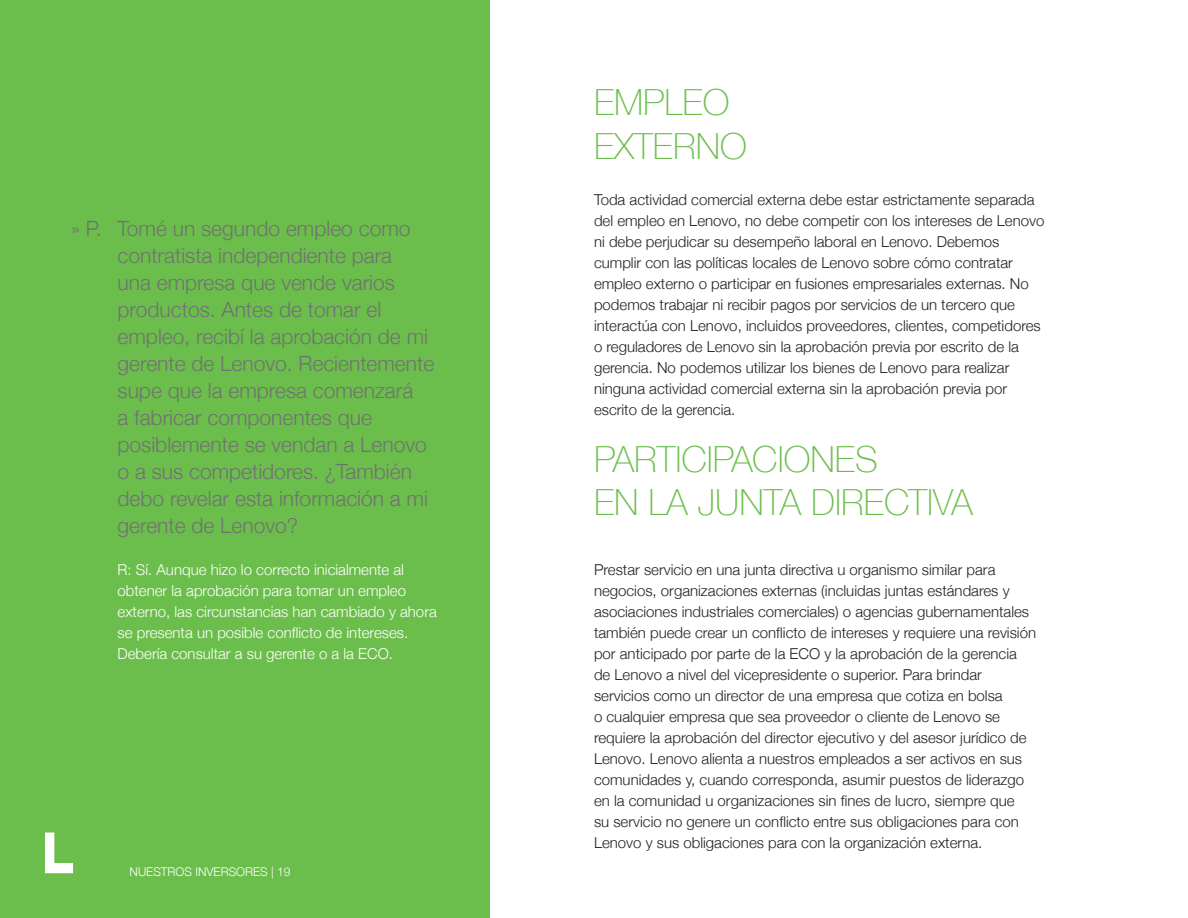
<style>
.page{position:relative;width:1188px;height:918px;background:#fff}
.page>*{position:absolute;margin:0;border:0;box-sizing:border-box;transform-origin:0 0}
.t1{font:100 36px/43.2px "Helvetica Neue";color:#6cbe4c}
.t2{font:300 21px/27px "Helvetica Neue";color:#707271}
.t3{font:300 15px/21px "Helvetica Neue";color:#231f20}
.t4{font:300 15px/21px "Helvetica Neue";color:#fff}
.t5{font:300 12px "Helvetica Neue";color:#fff}
</style>
<div class="page">
<div style="left:0;top:0;width:490px;height:918px;background:#6cbe4c"></div>
<svg style="left:45px;top:832px;width:28px;height:41px"></svg>
<h2 class="t2" style="left:71px;top:214px;width:32px">» P.</h2>
<p class="t2" style="left:118px;top:214px;width:318px">Tomé un segundo empleo como contratista independiente para<br>una empresa que vende varios productos. Antes de tomar el empleo, recibí la aprobación de mi gerente de Lenovo. Recientemente supe que la empresa comenzará<br>a fabricar componentes que posiblemente se vendan a Lenovo o a sus competidores. ¿También debo revelar esta información a mi gerente de Lenovo?</p>
<p class="t4" style="left:118px;top:558px;width:321px">R: Sí. Aunque hizo lo correcto inicialmente al obtener la aprobación para tomar un empleo externo, las circunstancias han cambiado y ahora se presenta un posible conflicto de intereses.<br>Debería consultar a su gerente o a la ECO.</p>
<p class="t5" style="left:130px;top:862px;width:162px">NUESTROS INVERSORES | 19</p>
<h1 class="t1" style="left:594px;top:80px;width:154px">EMPLEO<br>EXTERNO</h1>
<p class="t3" style="left:594px;top:188px;width:452px">Toda actividad comercial externa debe estar estrictamente separada del empleo en Lenovo, no debe competir con los intereses de Lenovo ni debe perjudicar su desempeño laboral en Lenovo. Debemos cumplir con las políticas locales de Lenovo sobre cómo contratar empleo externo o participar en fusiones empresariales externas. No podemos trabajar ni recibir pagos por servicios de un tercero que interactúa con Lenovo, incluidos proveedores, clientes, competidores o reguladores de Lenovo sin la aprobación previa por escrito de la gerencia. No podemos utilizar los bienes de Lenovo para realizar ninguna actividad comercial externa sin la aprobación previa por escrito de la gerencia.</p>
<h1 class="t1" style="left:594px;top:437px;width:380px">PARTICIPACIONES<br>EN LA JUNTA DIRECTIVA</h1>
<p class="t3" style="left:594px;top:558px;width:444px">Prestar servicio en una junta directiva u organismo similar para negocios, organizaciones externas (incluidas juntas estándares y asociaciones industriales comerciales) o agencias gubernamentales también puede crear un conflicto de intereses y requiere una revisión por anticipado por parte de la ECO y la aprobación de la gerencia de Lenovo a nivel del vicepresidente o superior. Para brindar servicios como un director de una empresa que cotiza en bolsa<br>o cualquier empresa que sea proveedor o cliente de Lenovo se requiere la aprobación del director ejecutivo y del asesor jurídico de Lenovo. Lenovo alienta a nuestros empleados a ser activos en sus comunidades y, cuando corresponda, asumir puestos de liderazgo en la comunidad u organizaciones sin fines de lucro, siempre que<br>su servicio no genere un conflicto entre sus obligaciones para con Lenovo y sus obligaciones para con la organización externa.</p>
</div>
